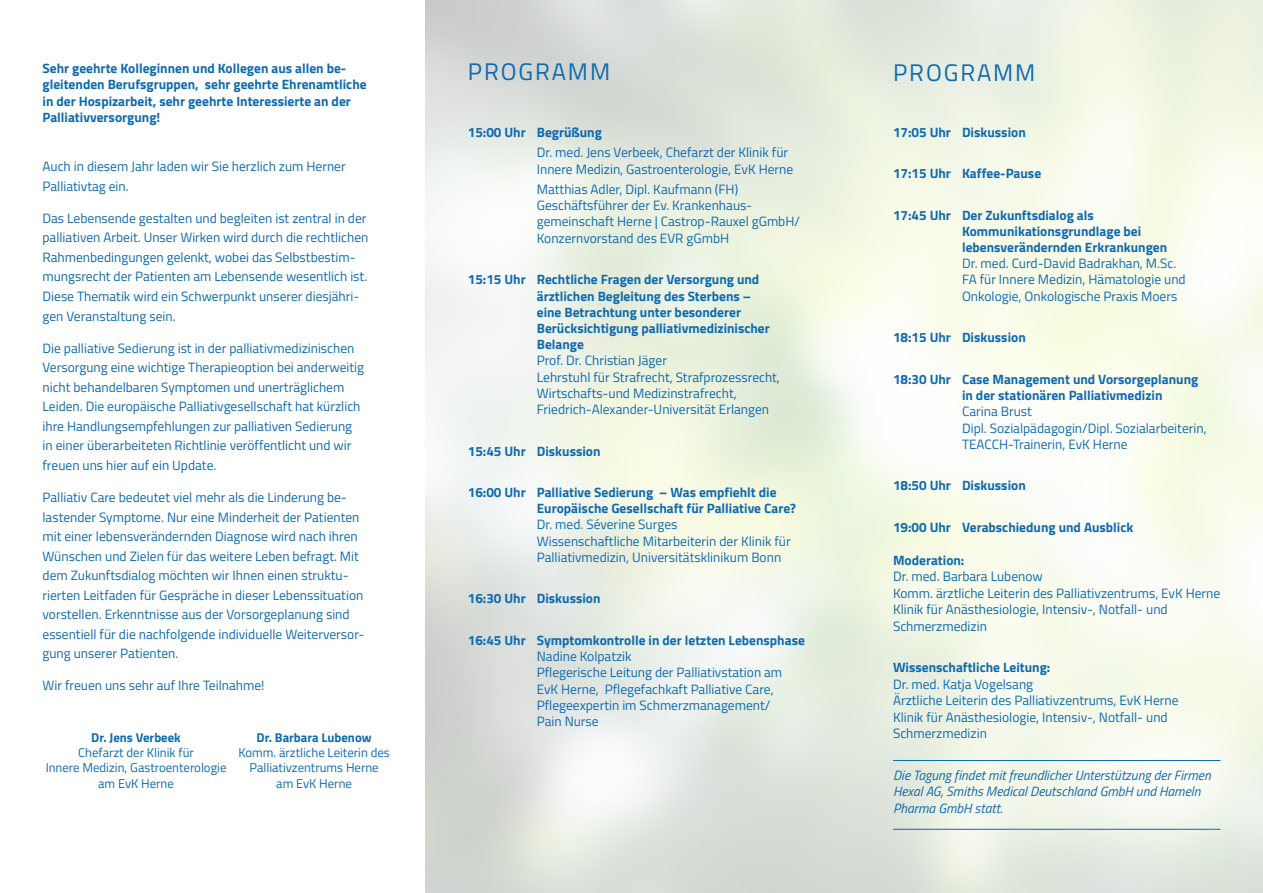
<style>
.page{position:relative;width:1263px;height:893px;background:#fff}
.page>*{position:absolute;margin:0;border:0;box-sizing:border-box;transform-origin:0 0}
.t1{font:24px "Titillium Web";letter-spacing:.08em;color:#106ab0}
.t2{font:13.5px/19.5px "Titillium Web";color:#106ab0}
.t3{font:700 13.5px/16.2px "Titillium Web";color:#106ab0}
.t4{font:italic 13.5px/16.5px "Titillium Web";color:#106ab0}
.t5{font:12.75px/15.3px "Titillium Web";color:#106ab0;text-align:center}
.t6{font:700 12.75px "Titillium Web";color:#106ab0}
</style>
<div class="page">
<hr style="left:893px;top:760px;width:327px;height:1px;background:#106ab0">
<hr style="left:893px;top:829px;width:327px;height:1px;background:#106ab0">
<p class="t3" style="left:43px;top:60px;width:326px">Sehr geehrte Kolleginnen und Kollegen aus allen be&shy;gleitenden Berufsgruppen, sehr geehrte Ehrenamtliche in der Hospizarbeit, sehr geehrte Interessierte an der Palliativversorgung!</p>
<p class="t2" style="left:43px;top:157px;width:305px">Auch in diesem Jahr laden wir Sie herzlich zum Herner<br>Palliativtag ein.</p>
<p class="t2" style="left:43px;top:209px;width:327px">Das Lebensende gestalten und begleiten ist zentral in der palliativen Arbeit. Unser Wirken wird durch die rechtlichen Rahmenbedingungen gelenkt, wobei das Selbstbestim&shy;mungsrecht der Patienten am Lebensende wesentlich ist.<br>Diese Thematik wird ein Schwerpunkt unserer diesjähri&shy;gen Veranstaltung sein.</p>
<p class="t2" style="left:43px;top:339px;width:323px">Die palliative Sedierung ist in der palliativmedizinischen Versorgung eine wichtige Therapieoption bei anderweitig nicht behandelbaren Symptomen und unerträglichem Leiden. Die europäische Palliativgesellschaft hat kürzlich ihre Handlungsempfehlungen zur palliativen Sedierung in einer überarbeiteten Richtlinie veröffentlicht und wir freuen uns hier auf ein Update.</p>
<p class="t2" style="left:43px;top:488px;width:323px">Palliativ Care bedeutet viel mehr als die Linderung be&shy;lastender Symptome. Nur eine Minderheit der Patienten mit einer lebensverändernden Diagnose wird nach ihren Wünschen und Zielen für das weitere Leben befragt. Mit dem Zukunftsdialog möchten wir Ihnen einen struktu&shy;rierten Leitfaden für Gespräche in dieser Lebenssituation vorstellen. Erkenntnisse aus der Vorsorgeplanung sind essentiell für die nachfolgende individuelle Weiterversor&shy;gung unserer Patienten.</p>
<p class="t2" style="left:43px;top:676px;width:223px">Wir freuen uns sehr auf Ihre Teilnahme!</p>
<p class="t6" style="left:91px;top:730px;width:91px">Dr. Jens Verbeek</p>
<p class="t5" style="left:46px;top:745px;width:182px">Chefarzt der Klinik für<br>Innere Medizin, Gastroenterologie am EvK Herne</p>
<p class="t6" style="left:257px;top:730px;width:117px">Dr. Barbara Lubenow</p>
<p class="t5" style="left:238px;top:745px;width:153px">Komm. ärztliche Leiterin des<br>Palliativzentrums Herne<br>am EvK Herne</p>
<h1 class="t1" style="left:468px;top:59px;width:144px">PROGRAMM</h1>
<h1 class="t1" style="left:893px;top:60px;width:144px">PROGRAMM</h1>
<p class="t3" style="left:468px;top:124px;width:136px">15:00 Uhr Begrüßung</p>
<p class="t2" style="left:537px;top:145px;width:258px;line-height:16.2px">Dr. med. Jens Verbeek, Chefarzt der Klinik für<br>Innere Medizin, Gastroenterologie, EvK Herne</p>
<p class="t2" style="left:537px;top:181px;width:265px;line-height:16.4px">Matthias Adler, Dipl. Kaufmann (FH)<br>Geschäftsführer der Ev. Krankenhaus&shy;gemeinschaft Herne | Castrop-Rauxel gGmbH/ Konzernvorstand des EVR gGmbH</p>
<p class="t3" style="left:537px;top:272px;width:235px;text-indent:-69px">15:15 Uhr Rechtliche Fragen der Versorgung und ärztlichen Begleitung des Sterbens – eine Betrachtung unter besonderer Berücksichtigung palliativmedizinischer Belange</p>
<p class="t2" style="left:537px;top:353px;width:245px;line-height:16.2px">Prof. Dr. Christian Jäger<br>Lehrstuhl für Strafrecht, Strafprozessrecht, Wirtschafts-und Medizinstrafrecht, Friedrich-Alexander-Universität Erlangen</p>
<p class="t3" style="left:468px;top:443px;width:134px">15:45 Uhr Diskussion</p>
<p class="t3" style="left:537px;top:484px;width:261px;text-indent:-69px">16:00 Uhr Palliative Sedierung – Was empfiehlt die<br>Europäische Gesellschaft für Palliative Care?</p>
<p class="t2" style="left:537px;top:517px;width:255px;line-height:16.2px">Dr. med. Séverine Surges<br>Wissenschaftliche Mitarbeiterin der Klinik für<br>Palliativmedizin, Universitätsklinikum Bonn</p>
<p class="t3" style="left:468px;top:591px;width:134px">16:30 Uhr Diskussion</p>
<p class="t3" style="left:468px;top:632px;width:339px">16:45 Uhr Symptomkontrolle in der letzten Lebensphase</p>
<p class="t2" style="left:537px;top:648px;width:247px;line-height:16.2px">Nadine Kolpatzik<br>Pflegerische Leitung der Palliativstation am<br>EvK Herne, Pflegefachkaft Palliative Care,<br>Pflegeexpertin im Schmerzmanagement/<br>Pain Nurse</p>
<p class="t3" style="left:893px;top:124px;width:134px">17:05 Uhr Diskussion</p>
<p class="t3" style="left:893px;top:166px;width:150px">17:15 Uhr Kaffee-Pause</p>
<p class="t3" style="left:962px;top:207px;width:207px;text-indent:-69px">17:45 Uhr Der Zukunftsdialog als<br>Kommunikationsgrundlage bei lebensverändernden Erkrankungen</p>
<p class="t2" style="left:962px;top:256px;width:225px;line-height:16.4px">Dr. med. Curd-David Badrakhan, M.Sc.<br>FA für Innere Medizin, Hämatologie und<br>Onkologie, Onkologische Praxis Moers</p>
<p class="t3" style="left:893px;top:330px;width:134px">18:15 Uhr Diskussion</p>
<p class="t3" style="left:962px;top:371px;width:238px;text-indent:-69px">18:30 Uhr Case Management und Vorsorgeplanung in der stationären Palliativmedizin</p>
<p class="t2" style="left:962px;top:404px;width:246px;line-height:16.2px">Carina Brust<br>Dipl. Sozialpädagogin/Dipl. Sozialarbeiterin,<br>TEACCH-Trainerin, EvK Herne</p>
<p class="t3" style="left:893px;top:478px;width:134px">18:50 Uhr Diskussion</p>
<p class="t3" style="left:893px;top:519px;width:242px">19:00 Uhr Verabschiedung und Ausblick</p>
<p class="t3" style="left:893px;top:552px;width:73px">Moderation:</p>
<p class="t2" style="left:893px;top:569px;width:329px;line-height:16.5px">Dr. med. Barbara Lubenow<br>Komm. ärztliche Leiterin des Palliativzentrums, EvK Herne Klinik für Anästhesiologie, Intensiv-, Notfall- und Schmerzmedizin</p>
<p class="t3" style="left:893px;top:660px;width:159px">Wissenschaftliche Leitung:</p>
<p class="t2" style="left:893px;top:676px;width:287px;line-height:16.5px">Dr. med. Katja Vogelsang<br>Ärztliche Leiterin des Palliativzentrums, EvK Herne Klinik für Anästhesiologie, Intensiv-, Notfall- und Schmerzmedizin</p>
<p class="t4" style="left:893px;top:768px;width:319px">Die Tagung findet mit freundlicher Unterstützung der Firmen<br>Hexal AG, Smiths Medical Deutschland GmbH und Hameln<br>Pharma GmbH statt.</p>
</div>
